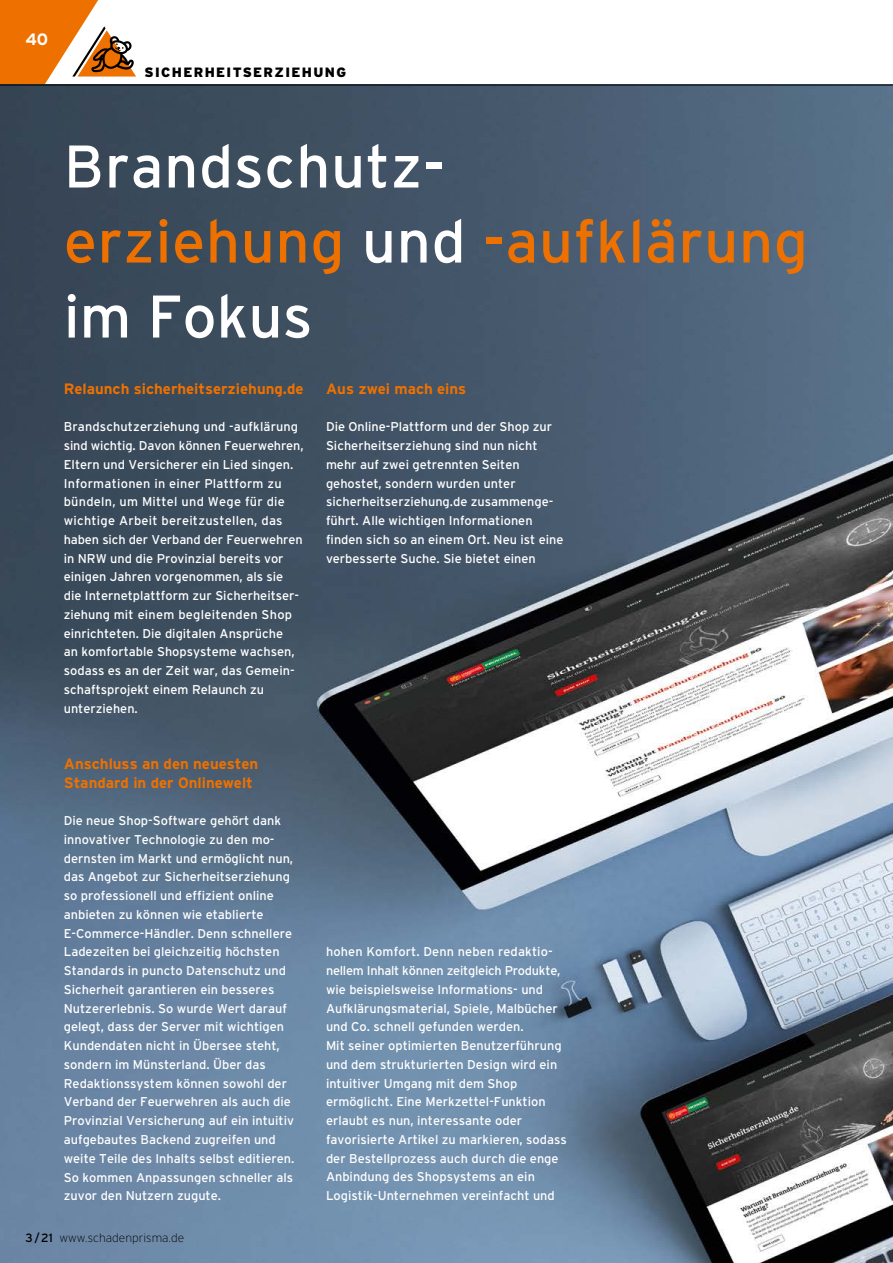
<style>
.page{position:relative;width:893px;height:1263px;background:#fff}
.page>*{position:absolute;margin:0;border:0;box-sizing:border-box;transform-origin:0 0}
.t1{font:60px/75px "Interstate";letter-spacing:.01em;color:#fff}
.t2{font:700 16.5px "Interstate";color:#fff}
.t3{font:700 15px/18.8px "Interstate";color:#ee7100}
.t4{font:900 13.5px "Interstate";letter-spacing:.1em;color:#000}
.t5{font:12.75px/18.8px "Interstate";color:#fff}
.t6{font:200 12px "Interstate";color:#000}
.s1{color:#ee7100}
.s2{font-weight:400}
</style>
<div class="page">
<svg style="left:0;top:0;width:136px;height:85px"></svg>
<img style="left:0;top:86px;width:893px;height:1177px">
<hr style="left:0;top:85px;width:893px;height:1px;background:#000">
<p class="t2" style="left:26px;top:30px;width:24px">40</p>
<p class="t4" style="left:145px;top:64px;width:203px">SICHERHEITSERZIEHUNG</p>
<h1 class="t1" style="left:64px;top:128px;width:746px">Brandschutz-<br><span class="s1">erziehung</span> und <span class="s1">-aufklärung </span>im Fokus</h1>
<p class="t3" style="left:64px;top:379px;width:241px">Relaunch sicherheitserziehung.de</p>
<p class="t5" style="left:64px;top:417px;width:241px">Brandschutzerziehung und -aufklärung sind wichtig. Davon können Feuerwehren, Eltern und Versicherer ein Lied singen.<br>Informationen in einer Plattform zu bündeln, um Mittel und Wege für die wichtige Arbeit bereitzustellen, das haben sich der Verband der Feuerwehren in NRW und die Provinzial bereits vor einigen Jahren vorgenommen, als sie die Internetplattform zur Sicherheitser&shy;ziehung mit einem begleitenden Shop einrichteten. Die digitalen Ansprüche<br>an komfortable Shopsysteme wachsen, sodass es an der Zeit war, das Gemein&shy;schaftsprojekt einem Relaunch zu unterziehen.</p>
<p class="t3" style="left:64px;top:754px;width:196px">Anschluss an den neuesten<br>Standard in der Onlinewelt</p>
<p class="t5" style="left:64px;top:811px;width:232px">Die neue Shop-Software gehört dank innovativer Technologie zu den mo&shy;dernsten im Markt und ermöglicht nun, das Angebot zur Sicherheitserziehung so professionell und effizient online anbieten zu können wie etablierte E-Commerce-Händler. Denn schnellere Ladezeiten bei gleichzeitig höchsten Standards in puncto Datenschutz und Sicherheit garantieren ein besseres Nutzererlebnis. So wurde Wert darauf gelegt, dass der Server mit wichtigen Kundendaten nicht in Übersee steht, sondern im Münsterland. Über das Redaktionssystem können sowohl der Verband der Feuerwehren als auch die Provinzial Versicherung auf ein intuitiv aufgebautes Backend zugreifen und weite Teile des Inhalts selbst editieren.<br>So kommen Anpassungen schneller als zuvor den Nutzern zugute.</p>
<p class="t3" style="left:326px;top:379px;width:142px">Aus zwei mach eins</p>
<p class="t5" style="left:326px;top:417px;width:239px">Die Online-Plattform und der Shop zur Sicherheitserziehung sind nun nicht mehr auf zwei getrennten Seiten gehostet, sondern wurden unter sicherheitserziehung.de zusammenge&shy;führt. Alle wichtigen Informationen finden sich so an einem Ort. Neu ist eine verbesserte Suche. Sie bietet einen</p>
<p class="t5" style="left:326px;top:942px;width:242px">hohen Komfort. Denn neben redaktio&shy;nellem Inhalt können zeitgleich Produkte, wie beispielsweise Informations- und Aufklärungsmaterial, Spiele, Malbücher und Co. schnell gefunden werden.<br>Mit seiner optimierten Benutzerführung und dem strukturierten Design wird ein intuitiver Umgang mit dem Shop ermöglicht. Eine Merkzettel-Funktion erlaubt es nun, interessante oder favorisierte Artikel zu markieren, sodass der Bestellprozess auch durch die enge Anbindung des Shopsystems an ein Logistik-Unternehmen vereinfacht und</p>
<p class="t6" style="left:26px;top:1231px;width:160px"><span class="s2">3/21</span> www.schadenprisma.de</p>
</div>
